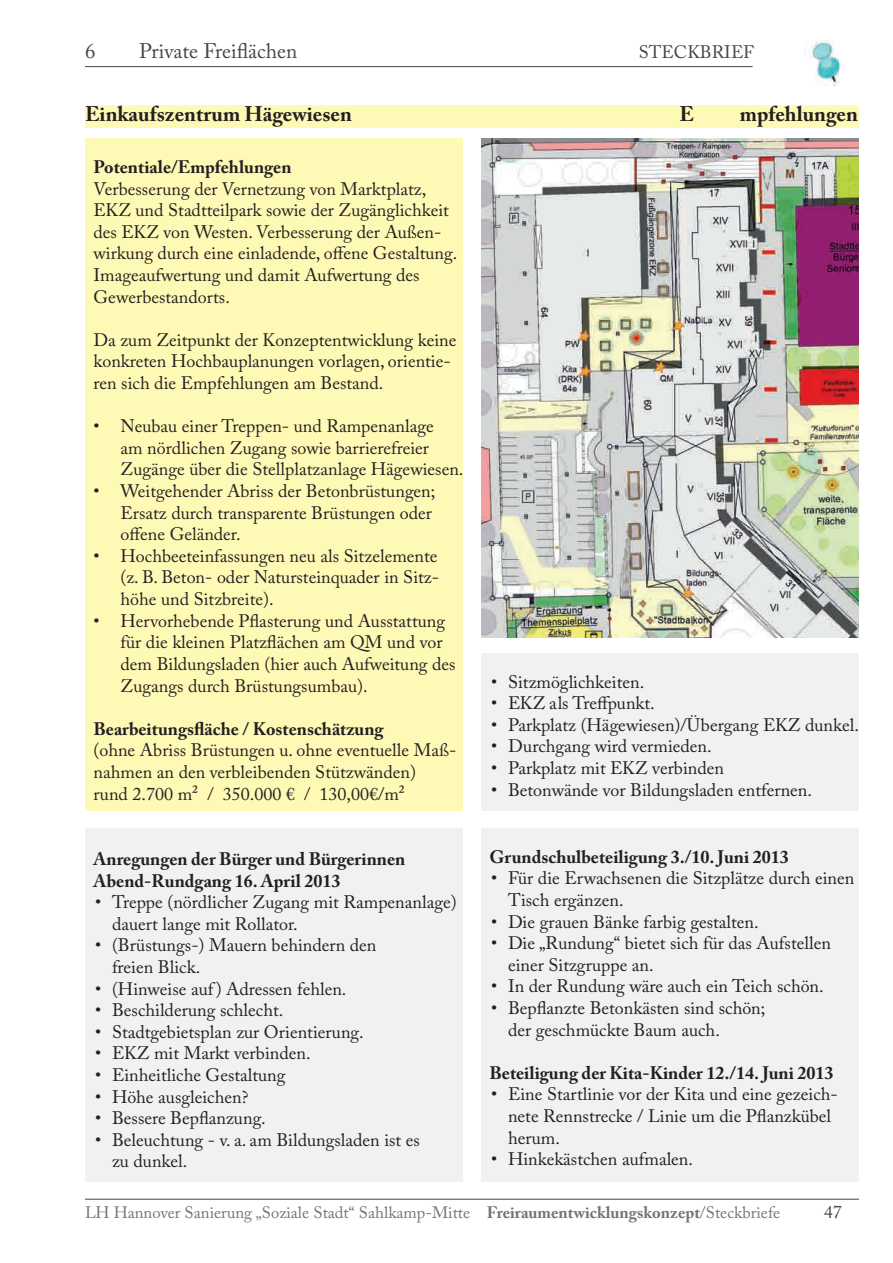
<style>
.page{position:relative;width:893px;height:1263px;background:#fff}
.page>*{position:absolute;margin:0;border:0;box-sizing:border-box;transform-origin:0 0}
.t1{font:700 21px "Adobe Caslon Pro";color:#231f20}
.t2{font:21px "Adobe Caslon Pro";color:#454647}
.t3{font:18px/21.6px "Adobe Caslon Pro";color:#231f20}
.t4{font:700 18px/21.6px "Adobe Caslon Pro";color:#231f20}
.t5{font:18px "Adobe Caslon Pro";color:#454647}
.t6{font:16.5px "Adobe Caslon Pro";color:#727477}
.s1{font-weight:700}
</style>
<div class="page">
<hr style="left:85px;top:1199px;width:774px;height:1px;background:#454647">
<hr style="left:85px;top:66px;width:668px;height:1px;background:#454647">
<img style="left:804px;top:40px;width:37px;height:45px">
<div style="left:85px;top:138px;width:378px;height:672px;background:#fff9b6"></div>
<div style="left:85px;top:828px;width:378px;height:353px;background:#f0f1f2"></div>
<div style="left:85px;top:106px;width:774px;height:22px;background:#fff9b6"></div>
<img style="left:481px;top:138px;width:378px;height:500px">
<div style="left:481px;top:828px;width:378px;height:353px;background:#f0f1f2"></div>
<div style="left:481px;top:653px;width:378px;height:157px;background:#f0f1f2"></div>
<p class="t2" style="left:85px;top:38px;width:12px">6</p>
<p class="t2" style="left:139px;top:38px;width:160px">Private Freiflächen</p>
<p class="t5" style="left:639px;top:41px;width:117px">STECKBRIEF</p>
<p class="t1" style="left:85px;top:101px;width:268px">Einkaufszentrum Hägewiesen</p>
<p class="t1" style="left:680px;top:101px;width:16px">E</p>
<p class="t1" style="left:740px;top:101px;width:119px">mpfehlungen</p>
<p class="t4" style="left:94px;top:156px;width:199px">Potentiale/Empfehlungen</p>
<p class="t3" style="left:94px;top:178px;width:365px">Verbesserung der Vernetzung von Marktplatz, EKZ und Stadtteilpark sowie der Zugänglichkeit des EKZ von Westen. Verbesserung der Außen&shy;wirkung durch eine einladende, offene Gestaltung.<br>Imageaufwertung und damit Aufwertung des Gewerbestandorts.</p>
<p class="t3" style="left:94px;top:329px;width:364px">Da zum Zeitpunkt der Konzeptentwicklung keine konkreten Hochbauplanungen vorlagen, orientie&shy;ren sich die Empfehlungen am Bestand.</p>
<p class="t3" style="left:121px;top:415px;width:344px;text-indent:-27px">• Neubau einer Treppen- und Rampenanlage<br>am nördlichen Zugang sowie barrierefreier<br>Zugänge über die Stellplatzanlage Hägewiesen.</p>
<p class="t3" style="left:121px;top:480px;width:316px;text-indent:-27px">• Weitgehender Abriss der Betonbrüstungen;<br>Ersatz durch transparente Brüstungen oder offene Geländer.</p>
<p class="t3" style="left:121px;top:545px;width:320px;text-align:justify;text-indent:-27px">• Hochbeeteinfassungen neu als Sitzelemente (z. B. Beton- oder Natursteinquader in Sitz&shy;höhe und Sitzbreite).</p>
<p class="t3" style="left:121px;top:610px;width:337px;text-indent:-27px">• Hervorhebende Pflasterung und Ausstattung für die kleinen Platzflächen am QM und vor dem Bildungsladen (hier auch Aufweitung des Zugangs durch Brüstungsumbau).</p>
<p class="t4" style="left:94px;top:718px;width:292px">Bearbeitungsfläche / Kostenschätzung</p>
<p class="t3" style="left:94px;top:739px;width:364px">(ohne Abriss Brüstungen u. ohne eventuelle Maß&shy;nahmen an den verbleibenden Stützwänden)<br>rund 2.700 m² / 350.000 € / 130,00€/m²</p>
<p class="t4" style="left:94px;top:848px;width:313px">Anregungen der Bürger und Bürgerinnen<br>Abend-Rundgang 16. April 2013</p>
<p class="t3" style="left:112px;top:891px;width:346px;text-indent:-17px">• Treppe (nördlicher Zugang mit Rampenanlage) dauert lange mit Rollator.</p>
<p class="t3" style="left:112px;top:934px;width:266px;text-indent:-17px">• (Brüstungs-) Mauern behindern den freien Blick.</p>
<p class="t3" style="left:95px;top:978px;width:253px">• (Hinweise auf ) Adressen fehlen.</p>
<p class="t3" style="left:95px;top:999px;width:190px">• Beschilderung schlecht.</p>
<p class="t3" style="left:95px;top:1021px;width:270px">• Stadtgebietsplan zur Orientierung.</p>
<p class="t3" style="left:95px;top:1042px;width:217px">• EKZ mit Markt verbinden.</p>
<p class="t3" style="left:95px;top:1064px;width:192px">• Einheitliche Gestaltung</p>
<p class="t3" style="left:95px;top:1086px;width:155px">• Höhe ausgleichen?</p>
<p class="t3" style="left:95px;top:1107px;width:172px">• Bessere Bepflanzung.</p>
<p class="t3" style="left:112px;top:1129px;width:309px;text-indent:-17px">• Beleuchtung - v. a. am Bildungsladen ist es zu dunkel.</p>
<p class="t3" style="left:491px;top:670px;width:155px">• Sitzmöglichkeiten.</p>
<p class="t3" style="left:491px;top:692px;width:165px">• EKZ als Treffpunkt.</p>
<p class="t3" style="left:491px;top:714px;width:369px">• Parkplatz (Hägewiesen)/Übergang EKZ dunkel.</p>
<p class="t3" style="left:491px;top:735px;width:222px">• Durchgang wird vermieden.</p>
<p class="t3" style="left:491px;top:757px;width:235px">• Parkplatz mit EKZ verbinden</p>
<p class="t3" style="left:491px;top:778px;width:323px">• Betonwände vor Bildungsladen entfernen.</p>
<p class="t4" style="left:489px;top:846px;width:301px">Grundschulbeteiligung 3./10. Juni 2013</p>
<p class="t3" style="left:508px;top:867px;width:348px;text-indent:-17px">• Für die Erwachsenen die Sitzplätze durch einen<br>Tisch ergänzen.</p>
<p class="t3" style="left:491px;top:911px;width:269px">• Die grauen Bänke farbig gestalten.</p>
<p class="t3" style="left:508px;top:932px;width:324px;text-indent:-17px">• Die „Rundung“ bietet sich für das Aufstellen einer Sitzgruppe an.</p>
<p class="t3" style="left:491px;top:975px;width:334px">• In der Rundung wäre auch ein Teich schön.</p>
<p class="t3" style="left:508px;top:997px;width:259px;text-indent:-17px">• Bepflanzte Betonkästen sind schön; der geschmückte Baum auch.</p>
<p class="t4" style="left:489px;top:1062px;width:346px">Beteiligung der Kita-Kinder 12./14. Juni 2013</p>
<p class="t3" style="left:508px;top:1083px;width:331px;text-indent:-17px">• Eine Startlinie vor der Kita und eine gezeich&shy;nete Rennstrecke / Linie um die Pflanzkübel herum.</p>
<p class="t3" style="left:491px;top:1148px;width:204px">• Hinkekästchen aufmalen.</p>
<p class="t6" style="left:85px;top:1203px;width:697px">LH Hannover Sanierung „Soziale Stadt“ Sahlkamp-Mitte <span class="s1">Freiraumentwicklungskonzept</span>/Steckbriefe</p>
<p class="t5" style="left:824px;top:1201px;width:19px">47</p>
</div>
